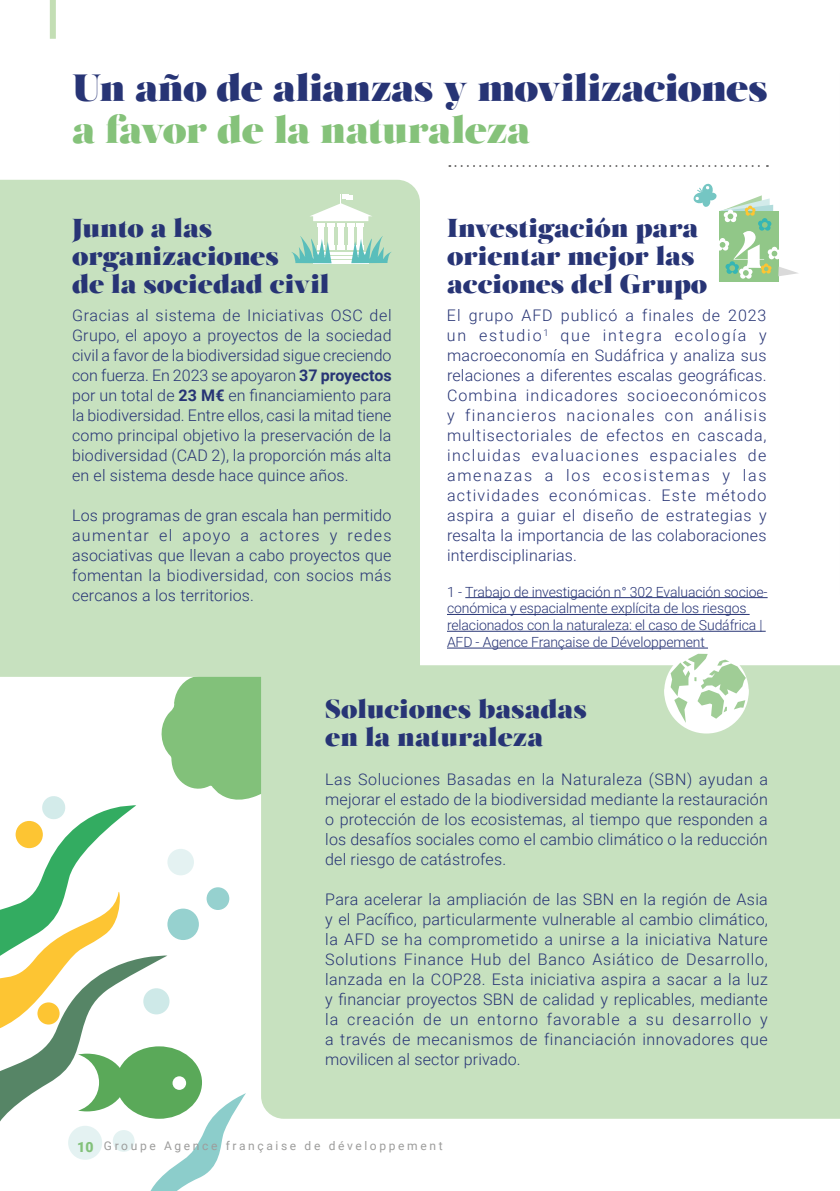
<style>
.page{position:relative;width:840px;height:1191px;background:#fff}
.page>*{position:absolute;margin:0;border:0;box-sizing:border-box;transform-origin:0 0}
.t1{font:51.4px "Salome";color:#fff}
.t2{font:38px "Salome";letter-spacing:-.015em;color:#273475}
.t3{font:38px "Salome";letter-spacing:-.015em;color:#85c27a}
.t4{font:26px/28px "Salome";color:#273475}
.t5{font:300 16px/20px "Roboto";letter-spacing:.01em;color:#273475;text-align:justify}
.t6{font:300 14px/16.8px "Roboto";letter-spacing:-.01em;color:#273475}
.t7{font:12px "Roboto";letter-spacing:.22em;color:#9d9d9c}
.s1{font-weight:700}
.s2{font-weight:900;font-size:14px;color:#82c17a}
</style>
<div class="page">
<div style="left:323px;top:665px;width:516px;height:453px;background:#c7e1bf"></div>
<div style="left:0;top:180px;width:420px;height:497px;background:#c7e1bf"></div>
<svg style="left:0;top:648px;width:323px;height:543px"></svg>
<div style="left:318px;top:224px;width:6px;height:25px;background:#fff"></div>
<div style="left:328px;top:224px;width:5px;height:25px;background:#fff"></div>
<div style="left:338px;top:224px;width:5px;height:25px;background:#fff"></div>
<div style="left:347px;top:224px;width:6px;height:25px;background:#fff"></div>
<div style="left:357px;top:224px;width:6px;height:25px;background:#fff"></div>
<svg style="left:309px;top:194px;width:63px;height:32px"></svg>
<svg style="left:289px;top:232px;width:104px;height:31px"></svg>
<div style="left:664px;top:649px;width:84px;height:84px;background:#fff;border-radius:50%"></div>
<svg style="left:664px;top:654px;width:84px;height:77px"></svg>
<div style="left:50px;top:0;width:6px;height:39px;background:#c3deb4"></div>
<svg style="left:449px;top:165px;width:318px;height:2px"></svg>
<hr style="left:465px;top:597px;width:302px;height:1px;background:#273475">
<hr style="left:447px;top:614px;width:302px;height:1px;background:#273475">
<hr style="left:447px;top:631px;width:318px;height:1px;background:#273475">
<hr style="left:447px;top:647px;width:260px;height:1px;background:#273475">
<svg style="left:693px;top:183px;width:105px;height:98px"></svg>
<h2 class="t2" style="left:72px;top:62px;width:696px">Un año de alianzas y movilizaciones</h2>
<h2 class="t3" style="left:72px;top:104px;width:459px">a favor de la naturaleza</h2>
<h3 class="t4" style="left:72px;top:214px;width:259px">Junto a las organizaciones<br>de la sociedad civil</h3>
<h3 class="t4" style="left:447px;top:214px;width:262px">Investigación para orientar mejor las acciones del Grupo</h3>
<p class="t5" style="left:72px;top:305px;width:321px">Gracias al sistema de Iniciativas OSC del Grupo, el apoyo a proyectos de la sociedad civil a favor de la biodiversidad sigue creciendo con fuerza. En 2023 se apoyaron <span class="s1">37 proyectos </span>por un total de <span class="s1">23 M€</span> en financiamiento para la biodiversidad. Entre ellos, casi la mitad tiene como principal objetivo la preservación de la biodiversidad (CAD 2), la proporción más alta en el sistema desde hace quince años.</p>
<p class="t5" style="left:72px;top:505px;width:321px">Los programas de gran escala han permitido aumentar el apoyo a actores y redes asociativas que llevan a cabo proyectos que fomentan la biodiversidad, con socios más cercanos a los territorios.</p>
<h1 class="t1" style="left:731px;top:216px;width:35px">4</h1>
<p class="t5" style="left:446px;top:305px;width:321px">El grupo AFD publicó a finales de 2023 un estudio<sup>1</sup> que integra ecología y macroeconomía en Sudáfrica y analiza sus relaciones a diferentes escalas geográficas.<br>Combina indicadores socioeconómicos y financieros nacionales con análisis multisectoriales de efectos en cascada, incluidas evaluaciones espaciales de amenazas a los ecosistemas y las actividades económicas. Este método aspira a guiar el diseño de estrategias y resalta la importancia de las colaboraciones interdisciplinarias.</p>
<p class="t6" style="left:447px;top:582px;width:322px">1 - Trabajo de investigación n° 302 Evaluación socioe&shy;conómica y espacialmente explícita de los riesgos relacionados con la naturaleza: el caso de Sudáfrica | AFD - Agence Française de Développement</p>
<h3 class="t4" style="left:325px;top:694px;width:263px">Soluciones basadas en la naturaleza</h3>
<p class="t5" style="left:325px;top:769px;width:444px">Las Soluciones Basadas en la Naturaleza (SBN) ayudan a mejorar el estado de la biodiversidad mediante la restauración o protección de los ecosistemas, al tiempo que responden a los desafíos sociales como el cambio climático o la reducción del riesgo de catástrofes.</p>
<p class="t5" style="left:325px;top:889px;width:444px">Para acelerar la ampliación de las SBN en la región de Asia y el Pacífico, particularmente vulnerable al cambio climático, la AFD se ha comprometido a unirse a la iniciativa Nature Solutions Finance Hub del Banco Asiático de Desarrollo, lanzada en la COP28. Esta iniciativa aspira a sacar a la luz y financiar proyectos SBN de calidad y replicables, mediante la creación de un entorno favorable a su desarrollo y a través de mecanismos de financiación innovadores que movilicen al sector privado.</p>
<p class="t7" style="left:77px;top:1137px;width:366px"><span class="s2">10</span> Groupe Agence française de développement</p>
</div>
